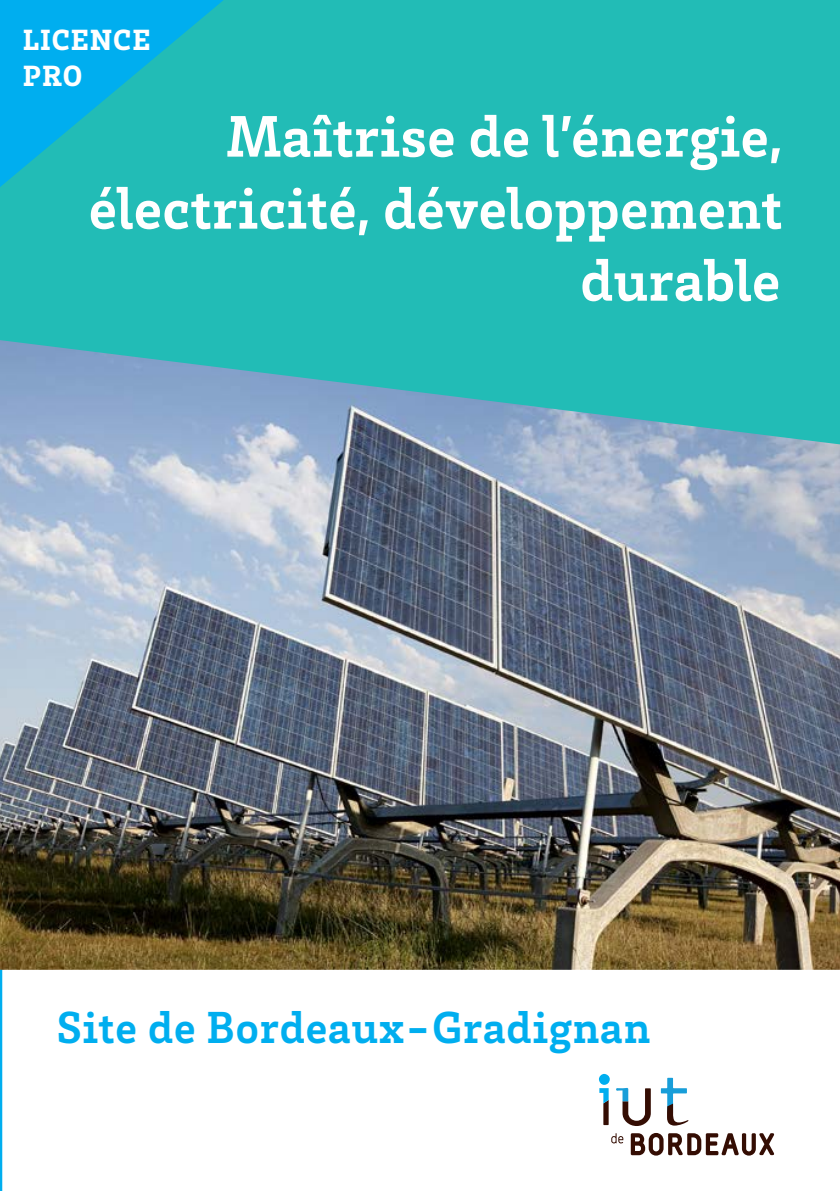
<style>
.page{position:relative;width:840px;height:1191px;background:#fff}
.page>*{position:absolute;margin:0;border:0;box-sizing:border-box;transform-origin:0 0}
._00_Titre_Mention{font:700 60px/72px "Brix Slab";letter-spacing:.01em;color:#fff;text-align:right}
.Etude{font:700 46px "Brix Slab";letter-spacing:.02em;color:#00aeef}
._00_Titre_Diplome{font:900 30px/36px "Brix Slab";letter-spacing:.035em;color:#fff}
</style>
<div class="page">
<svg style="left:0;top:969px;width:2px;height:222px"></svg>
<div style="left:0;top:0;width:839px;height:340px;background:#22bcb6"></div>
<img style="left:0;top:340px;width:839px;height:629px">
<svg style="left:0;top:0;width:223px;height:187px;background:#10b4d2"></svg>
<svg style="left:630px;top:1133px;width:143px;height:22px"></svg>
<svg style="left:611px;top:1133px;width:12px;height:10px"></svg>
<svg style="left:660px;top:1077px;width:28px;height:48px"></svg>
<svg style="left:616px;top:1088px;width:34px;height:38px"></svg>
<div style="left:598px;top:1074px;width:11px;height:10px;background:#00aeef;border-radius:50%"></div>
<svg style="left:599px;top:1088px;width:9px;height:37px"></svg>
<p class="_00_Titre_Diplome" style="left:23px;top:20px;width:129px">LICENCE<br>PRO</p>
<p class="_00_Titre_Mention" style="left:89px;top:98px;width:694px">Maîtrise de l’énergie, électricité, développement durable</p>
<p class="Etude" style="left:57px;top:997px;width:594px">Site de Bordeaux-Gradignan</p>
</div>
